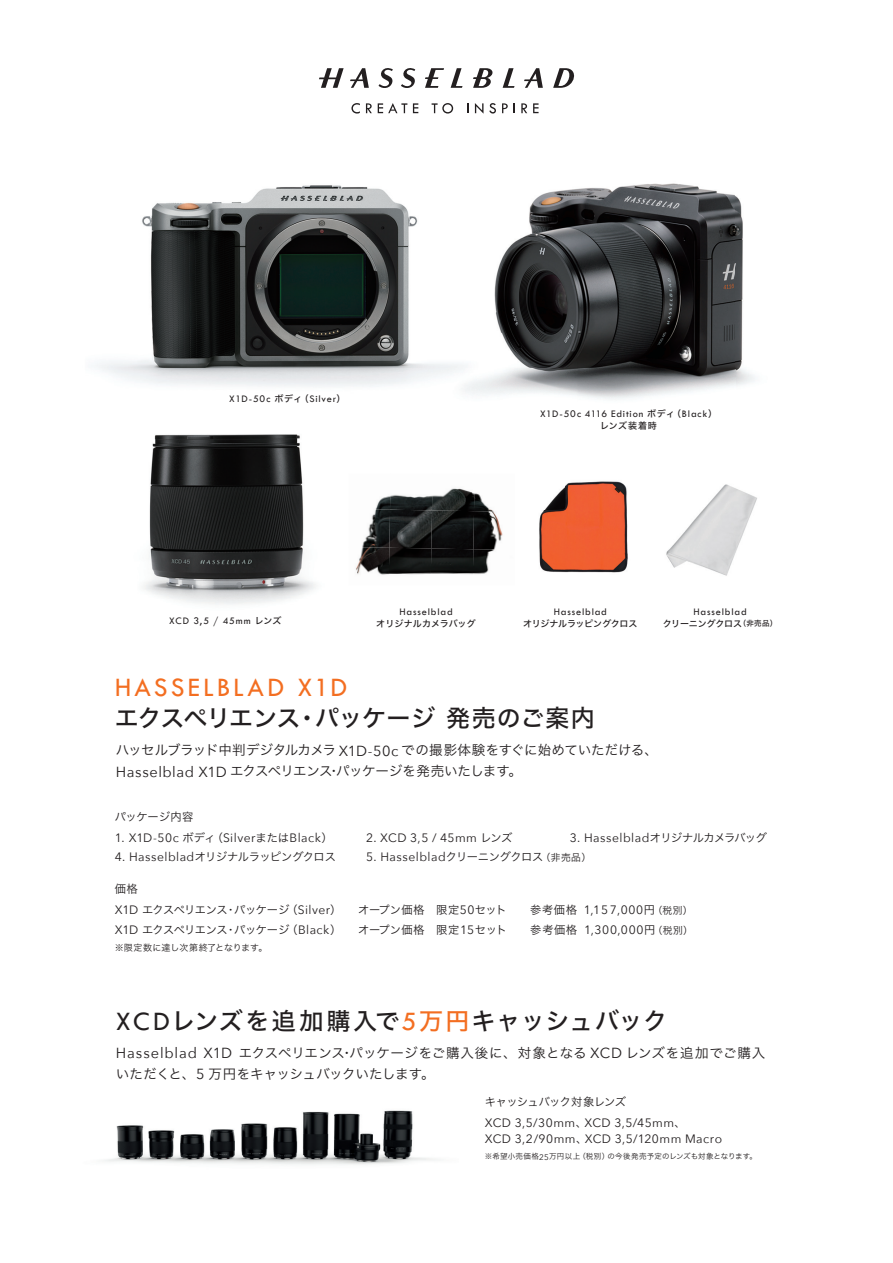
<style>
.page{position:relative;width:893px;height:1263px;background:#fff}
.page>*{position:absolute;margin:0;border:0;box-sizing:border-box;transform-origin:0 0}
.t1{font:27.6px "Tw Cen";letter-spacing:.11em;color:#f36e21}
.t2{font:24px "Hiragino Sans W5";letter-spacing:.05em;color:#231f20}
.t3{font:24px "Hiragino Sans W5";letter-spacing:-.01em;color:#231f20}
.t4{font:13.5px/21px "Hiragino Sans W3";letter-spacing:-.01em;color:#231f20}
.t5{font:12.15px/16.5px "Avenir Next";letter-spacing:.035em;color:#231f20}
.t6{font:11.25px "Hiragino Sans W3";letter-spacing:.02em;color:#231f20}
.t7{font:11.25px/21px "Hiragino Sans W3";letter-spacing:-.03em;color:#231f20}
.t8{font:11.25px "Hiragino Sans W3";letter-spacing:-.055em;color:#231f20}
.t9{font:10.35px "Tw Cen";letter-spacing:.08em;color:#231f20}
.t10{font:9px "Hiragino Sans W5";color:#231f20}
.t11{font:9px "Hiragino Sans W3";letter-spacing:.005em;color:#231f20}
.t12{font:9px "Hiragino Sans W5";letter-spacing:-.02em;color:#231f20}
.t13{font:9px "Hiragino Sans W5";letter-spacing:-.035em;color:#231f20}
.t14{font:7.5px "Hiragino Sans W3";letter-spacing:.03em;color:#231f20}
.s1{font-family:"Hiragino Sans W5";font-size:9px}
.s2{font-size:7.5px}
.s3{font-family:"Avenir Next";font-size:14.55px}
.s4{font-family:"Hiragino Sans W3";font-size:11.25px}
.s5{font-family:"Avenir Next";font-size:12.15px}
.s6{font-family:"Hiragino Sans W3";font-size:9.75px}
.s7{font-size:9.75px}
.s8{font-family:"Tw Cen";font-size:27.6px}
.s9{font-family:"Tw Cen";font-size:27.6px;color:#f36e21}
.s10{color:#f36e21}
.s11{font-family:"Avenir Next";font-size:8.1px}
</style>
<div class="page">
<img style="left:95px;top:103px;width:640px;height:265px">
<img style="left:735px;top:195px;width:20px;height:191px">
<img style="left:99px;top:368px;width:268px;height:237px">
<img style="left:367px;top:368px;width:211px;height:28px">
<img style="left:578px;top:368px;width:158px;height:31px">
<img style="left:539px;top:481px;width:89px;height:92px">
<img style="left:349px;top:474px;width:144px;height:37px">
<img style="left:349px;top:509px;width:125px;height:38px">
<img style="left:473px;top:511px;width:30px;height:63px">
<img style="left:349px;top:547px;width:124px;height:38px">
<img style="left:666px;top:484px;width:91px;height:92px">
<img style="left:104px;top:1110px;width:332px;height:55px">
<svg style="left:319px;top:68px;width:256px;height:20px"></svg>
<svg style="left:351px;top:103px;width:9px;height:11px"></svg>
<svg style="left:366px;top:103px;width:6px;height:10px"></svg>
<svg style="left:378px;top:103px;width:29px;height:10px"></svg>
<svg style="left:413px;top:103px;width:5px;height:10px"></svg>
<svg style="left:432px;top:103px;width:21px;height:11px"></svg>
<svg style="left:475px;top:103px;width:8px;height:11px"></svg>
<svg style="left:489px;top:103px;width:7px;height:11px"></svg>
<svg style="left:502px;top:103px;width:13px;height:10px"></svg>
<svg style="left:521px;top:103px;width:6px;height:10px"></svg>
<svg style="left:533px;top:103px;width:6px;height:10px"></svg>
<p class="t9" style="left:229px;top:393px;width:118px">X1D-50c <span class="s1">ボディ（</span>Silver<span class="s1">）</span></p>
<p class="t9" style="left:540px;top:407px;width:178px">X1D-50c 4116 Edition <span class="s1">ボディ（</span>Black<span class="s1">）</span></p>
<p class="t10" style="left:600px;top:417px;width:58px">レンズ装着時</p>
<p class="t9" style="left:169px;top:614px;width:114px">XCD 3,5 / 45mm <span class="s1">レンズ</span></p>
<p class="t9" style="left:399px;top:606px;width:55px">Hasselblad</p>
<p class="t10" style="left:376px;top:616px;width:101px">オリジナルカメラバッグ</p>
<p class="t9" style="left:554px;top:606px;width:55px">Hasselblad</p>
<p class="t13" style="left:523px;top:616px;width:116px">オリジナルラッピングクロス</p>
<p class="t9" style="left:693px;top:606px;width:55px">Hasselblad</p>
<p class="t12" style="left:663px;top:616px;width:116px">クリーニングクロス<span class="s2">（非売品）</span></p>
<h1 class="t1" style="left:115px;top:671px;width:234px">HASSELBLAD X1D</h1>
<h2 class="t3" style="left:115px;top:696px;width:481px">エクスペリエンス・パッケージ発売のご案内</h2>
<p class="t4" style="left:116px;top:739px;width:544px">ハッセルブラッド中判デジタルカメラ <span class="s3">X1D-50c</span> での撮影体験をすぐに始めていただける、<br><span class="s3">Hasselblad X1D</span> エクスペリエンス・パッケージを発売いたします。</p>
<p class="t7" style="left:115px;top:805px;width:80px">パッケージ内容</p>
<p class="t5" style="left:115px;top:829px;width:220px">1. X1D-50c <span class="s4">ボディ（</span>Silver<span class="s4">または</span>Black<span class="s4">）</span></p>
<p class="t7" style="left:115px;top:846px;width:223px"><span class="s5">4. Hasselblad</span>オリジナルラッピングクロス</p>
<p class="t5" style="left:570px;top:829px;width:199px">3. Hasselblad<span class="s4">オリジナルカメラバッグ</span></p>
<p class="t5" style="left:366px;top:829px;width:148px">2. XCD 3,5 / 45mm <span class="s4">レンズ</span></p>
<p class="t5" style="left:366px;top:848px;width:227px">5. Hasselblad<span class="s4">クリーニングクロス</span><span class="s6">（非売品）</span></p>
<p class="t7" style="left:115px;top:877px;width:228px">価格<br><span class="s5">X1D</span> エクスペリエンス・パッケージ（<span class="s5">Silver</span>）</p>
<p class="t6" style="left:358px;top:900px;width:336px">オープン価格　限定<span class="s5">50</span>セット　　参考価格 <span class="s5">1,157,000</span>円<span class="s7">（税別）</span></p>
<p class="t8" style="left:115px;top:919px;width:228px"><span class="s5">X1D</span> エクスペリエンス・パッケージ（<span class="s5">Black</span>）</p>
<p class="t6" style="left:358px;top:919px;width:336px">オープン価格　限定<span class="s5">15</span>セット　　参考価格 <span class="s5">1,300,000</span>円<span class="s7">（税別）</span></p>
<p class="t11" style="left:115px;top:940px;width:154px">※限定数に達し次第終了となります。</p>
<h2 class="t2" style="left:116px;top:999px;width:553px"><span class="s8">XCD</span>レンズを追加購入で<span class="s9">5</span><span class="s10">万円</span>キャッシュバック</h2>
<p class="t4" style="left:116px;top:1041px;width:651px"><span class="s3">Hasselblad X1D</span> エクスペリエンス・パッケージをご購入後に、対象となる <span class="s3">XCD</span> レンズを追加でご購入いただくと、<span class="s3">5</span> 万円をキャッシュバックいたします。</p>
<p class="t8" style="left:485px;top:1091px;width:143px">キャッシュバック対象レンズ</p>
<p class="t5" style="left:485px;top:1114px;width:239px">XCD 3,5/30mm<span class="s4">、</span>XCD 3,5/45mm<span class="s4">、<br></span>XCD 3,2/90mm<span class="s4">、</span>XCD 3,5/120mm Macro</p>
<p class="t14" style="left:485px;top:1150px;width:274px">※希望小売価格<span class="s11">25</span>万円以上（税別）の今後発売予定のレンズも対象となります。</p>
</div>
